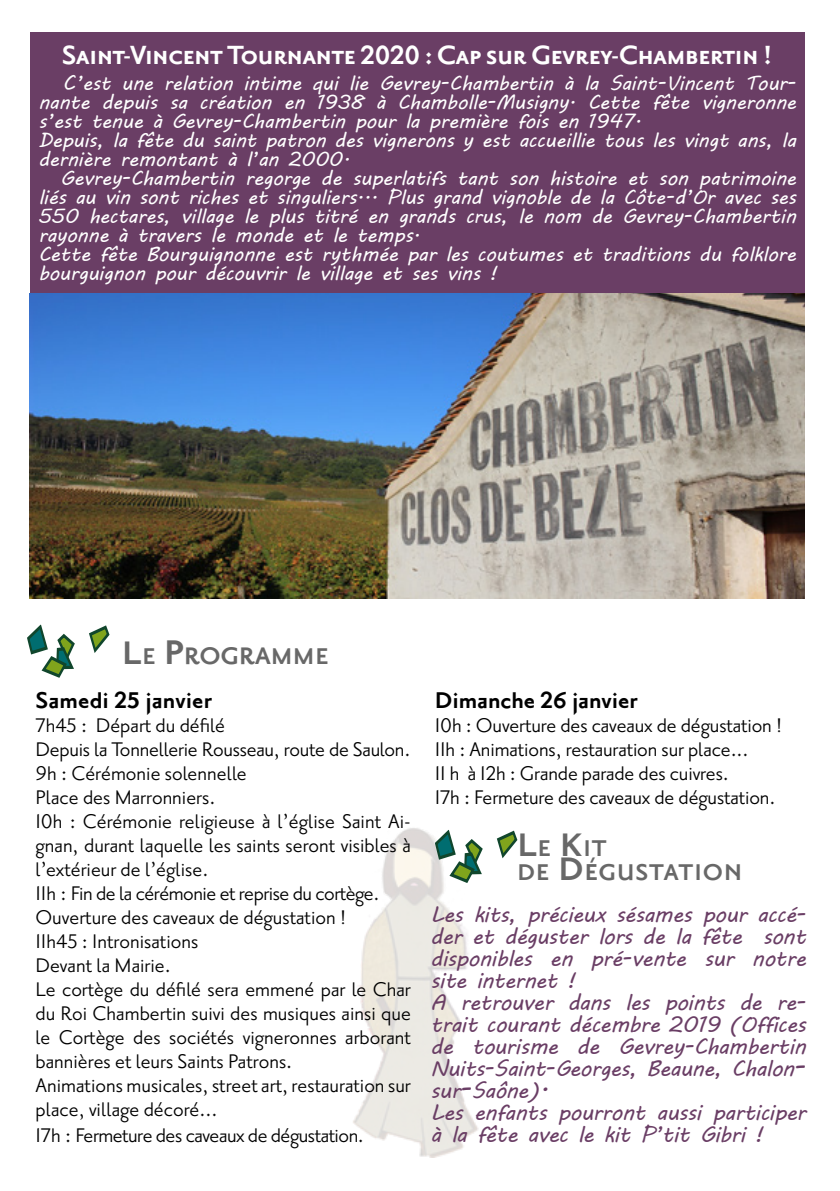
<style>
.page{position:relative;width:840px;height:1191px;background:#fff}
.page>*{position:absolute;margin:0;border:0;box-sizing:border-box;transform-origin:0 0}
.t1{font:700 32px "Priori Sans OT";letter-spacing:-.025em;color:#fff}
.t2{font:700 29.4px "Priori San";color:#686868}
.t3{font:700 28px "Priori San";letter-spacing:-.005em;color:#000}
.t4{font:700 28px/24px "Priori San";letter-spacing:.035em;color:#686868}
.t5{font:24px/24.2px "Priori Sans OT";color:#000}
.t6{font:22px/22px "MV Boli";letter-spacing:-.02em;color:#6a3e65}
.t7{font:20px/19px "MV Boli";letter-spacing:-.01em;color:#fff}
.s1{font-size:21px}
.s2{font-size:40px}
.s3{font-size:28px}
.s4{font-size:42px}
.s5{font-size:26px}
</style>
<div class="page">
<img style="left:353px;top:828px;width:165px;height:329px">
<svg style="left:27px;top:624px;width:48px;height:54px"></svg>
<svg style="left:89px;top:625px;width:20px;height:28px"></svg>
<svg style="left:434px;top:829px;width:50px;height:54px"></svg>
<svg style="left:495px;top:830px;width:22px;height:31px"></svg>
<div style="left:30px;top:32px;width:774px;height:327px;background:#6a3e65"></div>
<img style="left:30px;top:294px;width:774px;height:304px">
<h1 class="t1" style="left:62px;top:41px;width:712px">Saint-Vincent Tournante 2020 : Cap sur Gevrey-Chambertin !</h1>
<p class="t7" style="left:38px;top:73px;width:758px;text-indent:24px"><span class="s1">C</span>’est une relation intime qui lie Gevrey-Chambertin à la Saint-Vincent Tour&shy;nante depuis sa création en 1938 à Chambolle-Musigny. Cette fête vigneronne s’est tenue à Gevrey-Chambertin pour la première fois en 1947.<br>Depuis, la fête du saint patron des vignerons y est accueillie tous les vingt ans, la dernière remontant à l’an 2000.</p>
<p class="t7" style="left:38px;top:168px;width:758px;text-indent:22px">Gevrey-Chambertin regorge de superlatifs tant son histoire et son patrimoine liés au vin sont riches et singuliers... Plus grand vignoble de la Côte-d’Or avec ses 550 hectares, village le plus titré en grands crus, le nom de Gevrey-Chambertin rayonne à travers le monde et le temps.<br>Cette fête Bourguignonne est rythmée par les coutumes et traditions du folklore bourguignon pour découvrir le village et ses vins !</p>
<p class="t2" style="left:122px;top:640px;width:208px"><span class="s2">L</span><span class="s3">e</span> <span class="s4">P</span>rogra<span class="s3">mme</span></p>
<p class="t3" style="left:35px;top:685px;width:178px">Samedi 25 janvier</p>
<p class="t5" style="left:35px;top:714px;width:376px">7h45 : Départ du défilé<br>Depuis la Tonnellerie Rousseau, route de Saulon.<br>9h : Cérémonie solennelle<br>Place des Marronniers.<br>10h : Cérémonie religieuse à l’église Saint Ai&shy;gnan, durant laquelle les saints seront visibles à l’extérieur de l’église.<br>11h : Fin de la cérémonie et reprise du cortège.<br>Ouverture des caveaux de dégustation !<br>11h45 : Intronisations<br>Devant la Mairie.<br>Le cortège du défilé sera emmené par le Char du Roi Chambertin suivi des musiques ainsi que le Cortège des sociétés vigneronnes arborant bannières et leurs Saints Patrons.<br>Animations musicales, street art, restauration sur place, village décoré...<br>17h : Fermeture des caveaux de dégustation.</p>
<p class="t3" style="left:434px;top:685px;width:204px">Dimanche 26 janvier</p>
<p class="t5" style="left:434px;top:714px;width:348px">10h : Ouverture des caveaux de dégustation !<br>11h : Animations, restauration sur place...<br>11 h à 12h : Grande parade des cuivres.<br>17h : Fermeture des caveaux de dégustation.</p>
<p class="t4" style="left:517px;top:836px;width:226px"><span class="s2">L</span>e <span class="s2">K</span>it<br>de <span class="s2">D</span>égustation</p>
<p class="t6" style="left:430px;top:902px;width:376px">Les kits, précieux sésames pour accé&shy;der et déguster lors de la fête sont disponibles en pré-vente sur notre site internet !<br>A retrouver dans les points de re&shy;trait courant décembre 2019 (Offices de tourisme de Gevrey-Chambertin<br>Nuits-Saint-Georges, Beaune, Chalon&shy;sur<span class="s5">-</span>Saône)<span class="s5">.<br></span>Les enfants pourront aussi participer à la fête avec le kit P’tit Gibri !</p>
</div>
